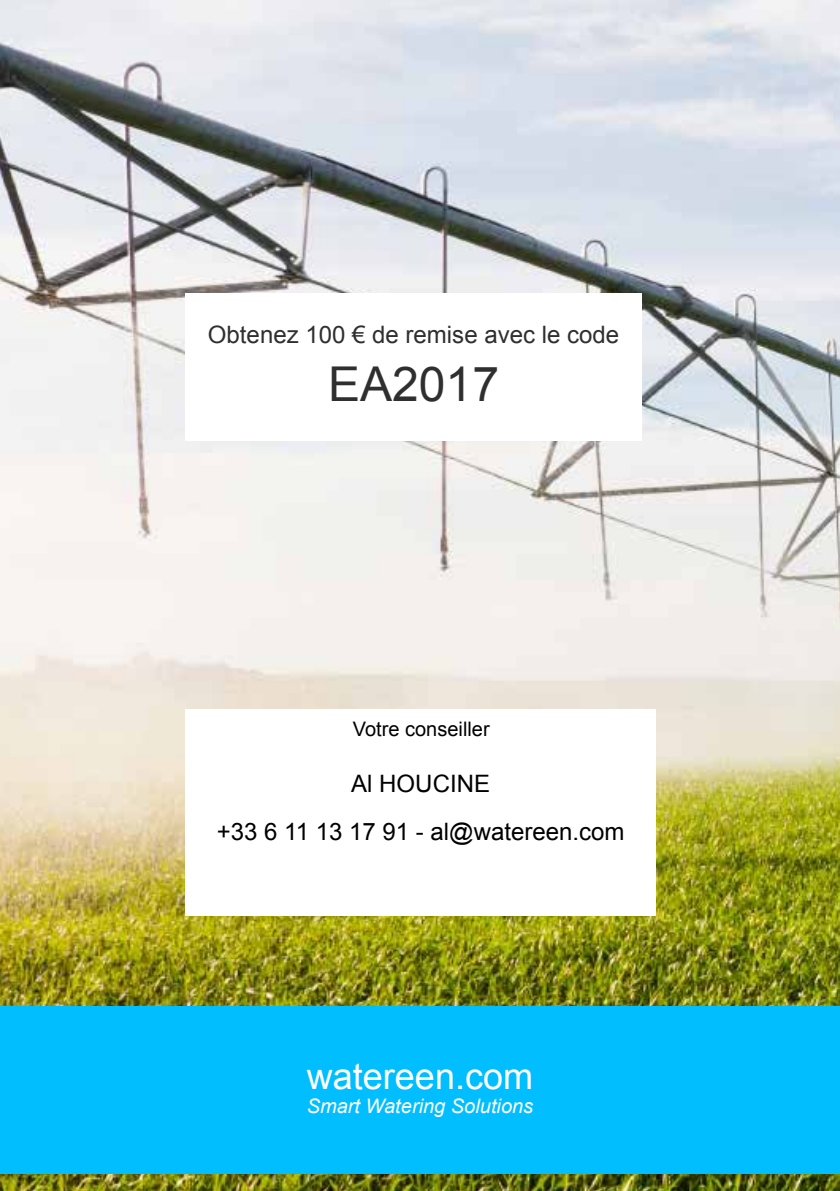
<style>
.page{position:relative;width:840px;height:1191px;background:#fff}
.page>*{position:absolute;margin:0;border:0;box-sizing:border-box;transform-origin:0 0}
.t1{font:48px "Arial";color:#2f2f2f}
.t2{font:36px "Arial";color:#fff}
.t3{font:24px/48px "Arial";color:#000;text-align:center}
.t4{font:24px "Arial";color:#2f2f2f}
.t5{font:italic 20px "Arial";color:#fff}
.t6{font:20px "Arial";color:#000}
</style>
<div class="page">
<img style="left:0;top:0;width:839px;height:1191px">
<div style="left:0;top:1006px;width:839px;height:167px;background:#00beff"></div>
<div style="left:185px;top:293px;width:456px;height:148px;background:#fff"></div>
<div style="left:185px;top:709px;width:470px;height:207px;background:#fff"></div>
<p class="t4" style="left:208px;top:318px;width:412px">Obtenez 100 € de remise avec le code</p>
<h1 class="t1" style="left:328px;top:350px;width:172px">EA2017</h1>
<p class="t6" style="left:352px;top:715px;width:138px">Votre conseiller</p>
<p class="t3" style="left:216px;top:759px;width:409px">Al HOUCINE<br>+33 6 11 13 17 91 - al@watereen.com</p>
<h2 class="t2" style="left:306px;top:1051px;width:228px">watereen.com</h2>
<p class="t5" style="left:306px;top:1093px;width:228px">Smart Watering Solutions</p>
</div>
